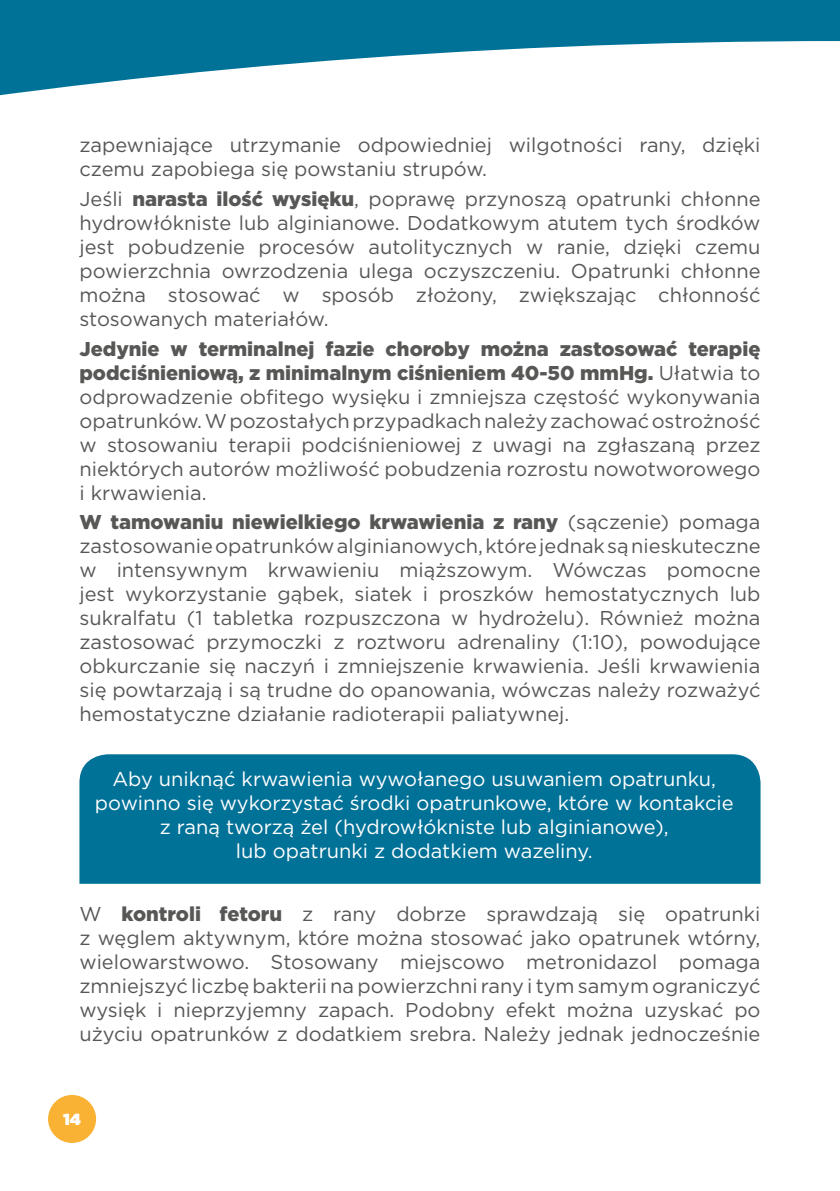
<style>
.page{position:relative;width:840px;height:1191px;background:#fff}
.page>*{position:absolute;margin:0;border:0;box-sizing:border-box;transform-origin:0 0}
.t1{font:20px/24px "Gotham";color:#575756;text-align:justify}
.t2{font:20px/24px "Gotham";color:#fff;text-align:center}
.t3{font:900 16px "Gotham";color:#fff}
.s1{font-weight:900}
</style>
<div class="page">
<div style="left:0;top:0;width:839px;height:1191px;background:#007197"></div>
<div style="left:0;top:41px;width:839px;height:1150px;background:#fff"></div>
<div style="left:48px;top:1095px;width:48px;height:48px;background:#f9b234;border-radius:50%"></div>
<svg style="left:839px;top:0;width:1px;height:42px"></svg>
<svg style="left:79px;top:754px;width:681px;height:129px"></svg>
<p class="t1" style="left:79px;top:133px;width:682px">zapewniające utrzymanie odpowiedniej wilgotności rany, dzięki czemu zapobiega się powstaniu strupów.</p>
<p class="t1" style="left:79px;top:186px;width:682px">Jeśli <span class="s1">narasta ilość wysięku</span>, poprawę przynoszą opatrunki chłonne hydrowłókniste lub alginianowe. Dodatkowym atutem tych środków jest pobudzenie procesów autolitycznych w ranie, dzięki czemu powierzchnia owrzodzenia ulega oczyszczeniu. Opatrunki chłonne można stosować w sposób złożony, zwiększając chłonność stosowanych materiałów.</p>
<p class="t1" style="left:79px;top:336px;width:682px"><span class="s1">Jedynie w terminalnej fazie choroby można zastosować terapię podciśnieniową, z minimalnym ciśnieniem 40-50 mmHg.</span> Ułatwia to odprowadzenie obfitego wysięku i zmniejsza częstość wykonywania opatrunków. W pozostałych przypadkach należy zachować ostrożność w stosowaniu terapii podciśnieniowej z uwagi na zgłaszaną przez niektórych autorów możliwość pobudzenia rozrostu nowotworowego i krwawienia.</p>
<p class="t1" style="left:79px;top:510px;width:682px"><span class="s1">W tamowaniu niewielkiego krwawienia z rany</span> (sączenie) pomaga zastosowanie opatrunków alginianowych, które jednak są nieskuteczne w intensywnym krwawieniu miąższowym. Wówczas pomocne jest wykorzystanie gąbek, siatek i proszków hemostatycznych lub sukralfatu (1 tabletka rozpuszczona w hydrożelu). Również można zastosować przymoczki z roztworu adrenaliny (1:10), powodujące obkurczanie się naczyń i zmniejszenie krwawienia. Jeśli krwawienia się powtarzają i są trudne do opanowania, wówczas należy rozważyć hemostatyczne działanie radioterapii paliatywnej.</p>
<p class="t2" style="left:95px;top:767px;width:640px">Aby uniknąć krwawienia wywołanego usuwaniem opatrunku, powinno się wykorzystać środki opatrunkowe, które w kontakcie z raną tworzą żel (hydrowłókniste lub alginianowe),<br>lub opatrunki z dodatkiem wazeliny.</p>
<p class="t1" style="left:79px;top:901px;width:682px">W <span class="s1">kontroli fetoru</span> z rany dobrze sprawdzają się opatrunki z węglem aktywnym, które można stosować jako opatrunek wtórny, wielowarstwowo. Stosowany miejscowo metronidazol pomaga zmniejszyć liczbę bakterii na powierzchni rany i tym samym ograniczyć wysięk i nieprzyjemny zapach. Podobny efekt można uzyskać po użyciu opatrunków z dodatkiem srebra. Należy jednak jednocześnie</p>
<p class="t3" style="left:63px;top:1108px;width:19px">14</p>
</div>
